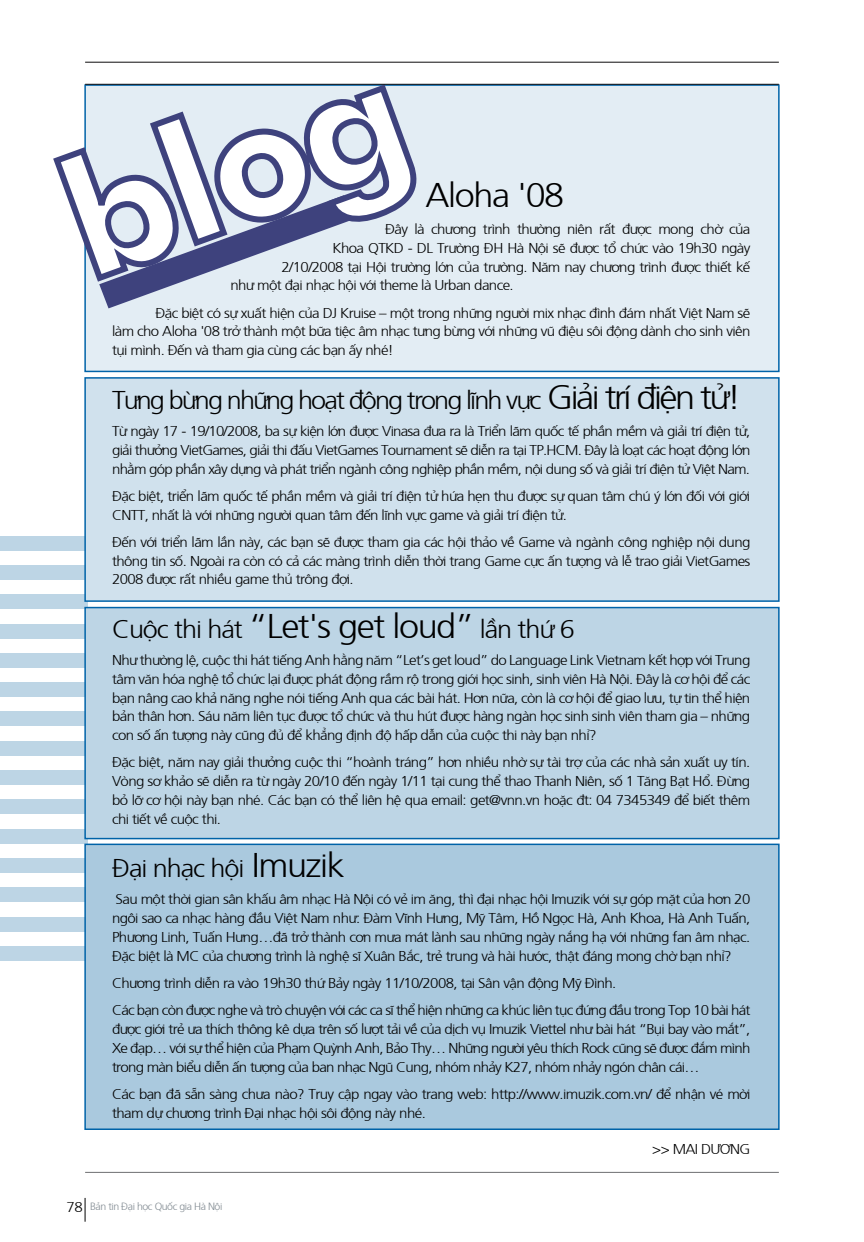
<style>
.page{position:relative;width:864px;height:1242px;background:#fff}
.page>*{position:absolute;margin:0;border:0;box-sizing:border-box;transform-origin:0 0}
.t1{font:300 34.2px "Frutiger";letter-spacing:-.04em;color:#000;scale:1.05 1}
.t2{font:300 25.65px "Frutiger";letter-spacing:-.07em;color:#000;scale:1.05 1}
.t3{font:300 25.65px "Frutiger";letter-spacing:-.04em;color:#000;scale:1.05 1}
.t4{font:300 14.25px/18.8px "Frutiger";letter-spacing:-.04em;color:#000;text-align:justify;scale:1.05 1}
.t5{font:300 10.5px "Frutiger";letter-spacing:-.04em;color:#828b92}
.s1{font-size:34.2px}
.s2{font-size:14.25px;color:#000}
</style>
<div class="page">
<div style="left:0;top:536px;width:88px;height:14px;background:#bdd5e5"></div>
<div style="left:0;top:653px;width:88px;height:14px;background:#bdd5e5"></div>
<div style="left:0;top:770px;width:88px;height:14px;background:#bdd5e5"></div>
<div style="left:0;top:888px;width:88px;height:14px;background:#bdd5e5"></div>
<div style="left:0;top:594px;width:88px;height:15px;background:#bdd5e5"></div>
<div style="left:0;top:712px;width:88px;height:14px;background:#bdd5e5"></div>
<div style="left:0;top:829px;width:88px;height:14px;background:#bdd5e5"></div>
<div style="left:0;top:946px;width:88px;height:14px;background:#bdd5e5"></div>
<div style="left:0;top:565px;width:88px;height:14px;background:#bdd5e5"></div>
<div style="left:0;top:682px;width:88px;height:15px;background:#bdd5e5"></div>
<div style="left:0;top:800px;width:88px;height:14px;background:#bdd5e5"></div>
<div style="left:0;top:917px;width:88px;height:14px;background:#bdd5e5"></div>
<div style="left:0;top:624px;width:88px;height:14px;background:#bdd5e5"></div>
<div style="left:0;top:741px;width:88px;height:14px;background:#bdd5e5"></div>
<div style="left:0;top:858px;width:88px;height:14px;background:#bdd5e5"></div>
<div style="left:84px;top:84px;width:695px;height:288px;background:#e3edf4;border:2px solid #0063a8"></div>
<div style="left:84px;top:377px;width:695px;height:225px;background:#d0e1ed;border:2px solid #0063a8"></div>
<div style="left:84px;top:607px;width:695px;height:232px;background:#bdd5e5;border:2px solid #0063a8"></div>
<div style="left:84px;top:843px;width:695px;height:287px;background:#aac9de;border:2px solid #0063a8"></div>
<svg style="left:99px;top:285px;width:74px;height:23px"></svg>
<svg style="left:53px;top:83px;width:369px;height:202px"></svg>
<hr style="left:85px;top:62px;width:693px;height:1px;background:#0d0c0d">
<hr style="left:85px;top:84px;width:693px;height:1px;background:#0d0c0d">
<hr style="left:85px;top:1172px;width:693px;height:1px;background:#6d6f71">
<svg style="left:85px;top:1198px;width:1px;height:23px"></svg>
<h1 class="t1" style="left:425px;top:171px;width:133px">Aloha '08</h1>
<p class="t4" style="left:385px;top:219px;width:349px">Đây là chương trình thường niên rất được mong chờ của</p>
<p class="t4" style="left:332px;top:238px;width:399px">Khoa QTKD - DL Trường ĐH Hà Nội sẽ được tổ chức vào 19h30 ngày</p>
<p class="t4" style="left:281px;top:256px;width:448px">2/10/2008 tại Hội trường lớn của trường. Năm nay chương trình được thiết kế</p>
<p class="t4" style="left:230px;top:275px;width:271px">như một đại nhạc hội với theme là Urban dance.</p>
<p class="t4" style="left:112px;top:302px;width:609px;text-indent:43px">Đặc biệt có sự xuất hiện của DJ Kruise – một trong những người mix nhạc đình đám nhất Việt Nam sẽ làm cho Aloha '08 trở thành một bữa tiệc âm nhạc tưng bừng với những vũ điệu sôi động dành cho sinh viên tụi mình. Đến và tham gia cùng các bạn ấy nhé!</p>
<h2 class="t2" style="left:112px;top:382px;width:600px">Tưng bừng những hoạt động trong lĩnh vực <span class="s1">Giải trí điện tử!</span></h2>
<p class="t4" style="left:112px;top:421px;width:609px">Từ ngày 17 - 19/10/2008, ba sự kiện lớn được Vinasa đưa ra là Triển lãm quốc tế phần mềm và giải trí điện tử, giải thưởng VietGames, giải thi đấu VietGames Tournament sẽ diễn ra tại TP.HCM. Đây là loạt các hoạt động lớn nhằm góp phần xây dựng và phát triển ngành công nghiệp phần mềm, nội dung số và giải trí điện tử Việt Nam.</p>
<p class="t4" style="left:112px;top:485px;width:609px">Đặc biệt, triển lãm quốc tế phần mềm và giải trí điện tử hứa hẹn thu được sự quan tâm chú ý lớn đối với giới<br>CNTT, nhất là với những người quan tâm đến lĩnh vực game và giải trí điện tử.</p>
<p class="t4" style="left:112px;top:531px;width:609px">Đến với triển lãm lần này, các bạn sẽ được tham gia các hội thảo về Game và ngành công nghiệp nội dung thông tin số. Ngoài ra còn có cả các màng trình diễn thời trang Game cực ấn tượng và lễ trao giải VietGames 2008 được rất nhiều game thủ trông đợi.</p>
<h2 class="t3" style="left:112px;top:611px;width:442px">Cuộc thi hát <span class="s1">“Let's get loud”</span> lần thứ 6</h2>
<p class="t4" style="left:112px;top:650px;width:609px">Như thường lệ, cuộc thi hát tiếng Anh hằng năm “Let’s get loud” do Language Link Vietnam kết hợp với Trung tâm văn hóa nghệ tổ chức lại được phát động rầm rộ trong giới học sinh, sinh viên Hà Nội. Đây là cơ hội để các bạn nâng cao khả năng nghe nói tiếng Anh qua các bài hát. Hơn nữa, còn là cơ hội để giao lưu, tự tin thể hiện bản thân hơn. Sáu năm liên tục được tổ chức và thu hút được hàng ngàn học sinh sinh viên tham gia – những con số ấn tượng này cũng đủ để khẳng định độ hấp dẫn của cuộc thi này bạn nhỉ?</p>
<p class="t4" style="left:112px;top:752px;width:609px">Đặc biệt, năm nay giải thưởng cuộc thi “hoành tráng” hơn nhiều nhờ sự tài trợ của các nhà sản xuất uy tín.<br>Vòng sơ khảo sẽ diễn ra từ ngày 20/10 đến ngày 1/11 tại cung thể thao Thanh Niên, số 1 Tăng Bạt Hổ. Đừng bỏ lỡ cơ hội này bạn nhé. Các bạn có thể liên hệ qua email: get@vnn.vn hoặc đt: 04 7345349 để biết thêm chi tiết về cuộc thi.</p>
<h2 class="t3" style="left:112px;top:850px;width:223px">Đại nhạc hội <span class="s1">Imuzik</span></h2>
<p class="t4" style="left:112px;top:889px;width:609px">Sau một thời gian sân khấu âm nhạc Hà Nội có vẻ im ăng, thì đại nhạc hội Imuzik với sự góp mặt của hơn 20 ngôi sao ca nhạc hàng đầu Việt Nam như: Đàm Vĩnh Hưng, Mỹ Tâm, Hồ Ngọc Hà, Anh Khoa, Hà Anh Tuấn, Phương Linh, Tuấn Hưng…đã trở thành cơn mưa mát lành sau những ngày nắng hạ với những fan âm nhạc.<br>Đặc biệt là MC của chương trình là nghệ sĩ Xuân Bắc, trẻ trung và hài hước, thật đáng mong chờ bạn nhỉ?</p>
<p class="t4" style="left:112px;top:968px;width:609px;line-height:27.3px">Chương trình diễn ra vào 19h30 thứ Bảy ngày 11/10/2008, tại Sân vận động Mỹ Đình.<br>Các bạn còn được nghe và trò chuyện với các ca sĩ thể hiện những ca khúc liên tục đứng đầu trong Top 10 bài hát</p>
<p class="t4" style="left:112px;top:1018px;width:609px">được giới trẻ ưa thích thông kê dựa trên số lượt tải về của dịch vụ Imuzik Viettel như bài hát “Bụi bay vào mắt”, Xe đạp… với sự thể hiện của Phạm Quỳnh Anh, Bảo Thy… Những người yêu thích Rock cũng sẽ được đắm mình trong màn biểu diễn ấn tượng của ban nhạc Ngũ Cung, nhóm nhảy K27, nhóm nhảy ngón chân cái…</p>
<p class="t4" style="left:112px;top:1083px;width:609px;line-height:19.5px">Các bạn đã sẵn sàng chưa nào? Truy cập ngay vào trang web: http://www.imuzik.com.vn/ để nhận vé mời tham dự chương trình Đại nhạc hội sôi động này nhé.</p>
<p class="t4" style="left:652px;top:1138px;width:84px">&gt;&gt; Mai Dương</p>
<p class="t5" style="left:67px;top:1198px;width:157px"><span class="s2">78</span> Bản tin Đại học Quốc gia Hà Nội</p>
</div>
